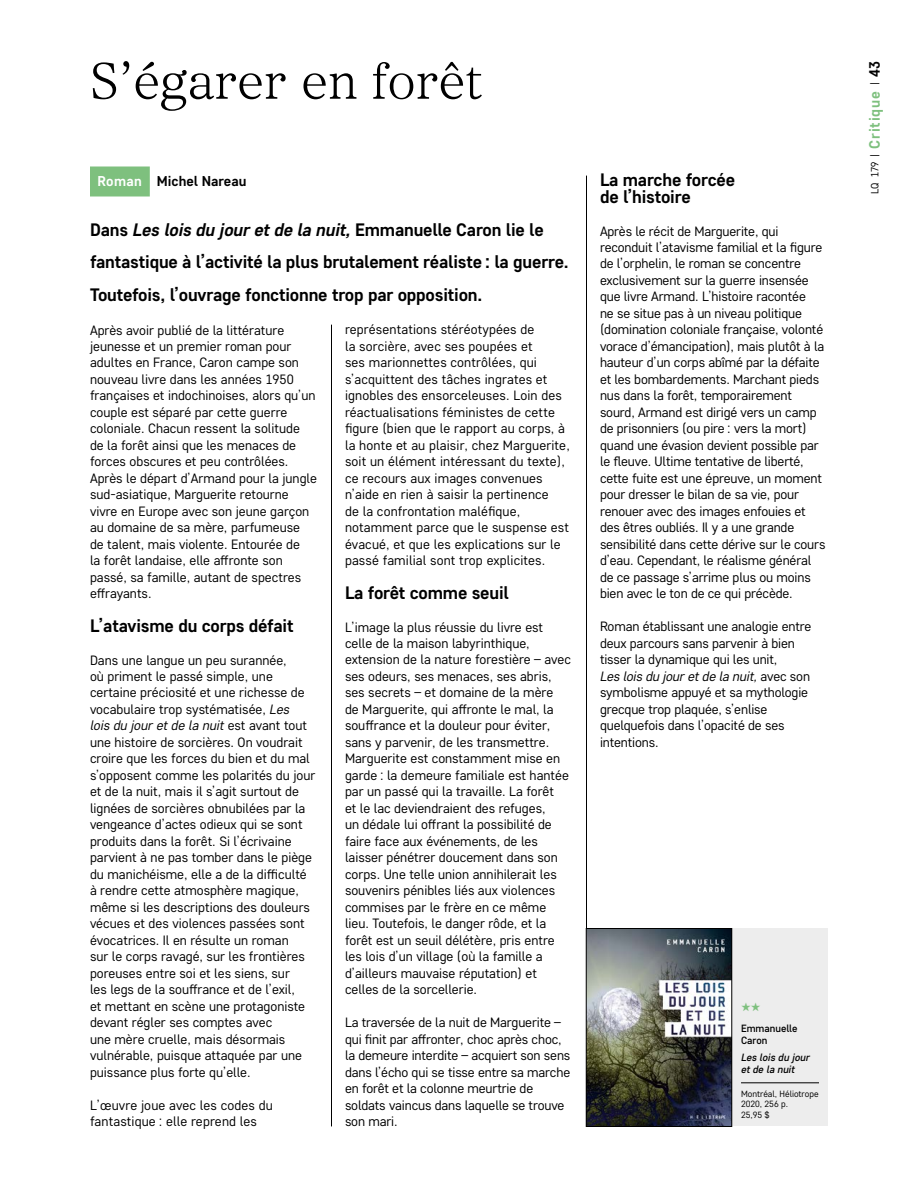
<style>
.page{position:relative;width:918px;height:1188px;background:#fff}
.page>*{position:absolute;margin:0;border:0;box-sizing:border-box;transform-origin:0 0}
.t1{font:300 51px "Core Serif N 25";letter-spacing:.01em;color:#000}
.t2{font:700 18px/33px "Core Sans D55";letter-spacing:-.01em;color:#000}
.t3{font:700 15px "Core Sans D55";letter-spacing:.05em;color:#7ec07e}
.t4{font:700 14.25px "Core Sans D55";color:#000}
.t5{font:13.5px/16.5px "Core Sans D35";color:#000}
.t6{font:italic 500 10.5px/12px "Core Sans D45";color:#000}
.t7{font:500 10.5px/12px "Core Sans D45";color:#000}
.t8{font:9px/10.5px "Core Sans D35";color:#000}
.s1{color:#fff}
.s2{font-style:italic}
.s3{font-family:"Core Sans D35";font-weight:400;font-size:10.5px;color:#000}
.s4{color:#000}
</style>
<div class="page">
<div style="left:90px;top:166px;width:60px;height:30px;background:#7ec07e"></div>
<hr style="left:331px;top:325px;width:1px;height:801px;background:#000">
<hr style="left:586px;top:176px;width:1px;height:950px;background:#000">
<div style="left:732px;top:928px;width:96px;height:198px;background:#ededed"></div>
<hr style="left:741px;top:1083px;width:78px;height:1px;background:#000">
<img style="left:588px;top:930px;width:142px;height:195px">
<div style="left:586px;top:928px;width:146px;height:199px;border:1px solid #000"></div>
<h1 class="t1" style="left:90px;top:49px;width:394px">S’égarer en forêt</h1>
<p class="t4" style="left:97px;top:172px;width:150px"><span class="s1">Roman</span> Michel Nareau</p>
<h2 class="t2" style="left:90px;top:212px;width:480px">Dans <span class="s2">Les lois du jour et de la nuit,</span> Emmanuelle Caron lie le fantastique à l’activité la plus brutalement réaliste : la guerre.<br>Toutefois, l’ouvrage fonctionne trop par opposition.</h2>
<p class="t5" style="left:90px;top:321px;width:228px">Après avoir publié de la littérature jeunesse et un premier roman pour adultes en France, Caron campe son nouveau livre dans les années 1950 françaises et indochinoises, alors qu’un couple est séparé par cette guerre coloniale. Chacun ressent la solitude de la forêt ainsi que les menaces de forces obscures et peu contrôlées.<br>Après le départ d’Armand pour la jungle sud-asiatique, Marguerite retourne vivre en Europe avec son jeune garçon au domaine de sa mère, parfumeuse de talent, mais violente. Entourée de<br>la forêt landaise, elle affronte son passé, sa famille, autant de spectres effrayants.</p>
<h2 class="t2" style="left:90px;top:608px;width:205px">L’atavisme du corps défait</h2>
<p class="t5" style="left:90px;top:651px;width:227px">Dans une langue un peu surannée,<br>où priment le passé simple, une certaine préciosité et une richesse de vocabulaire trop systématisée, <span class="s2">Les<br>lois du jour et de la nuit</span> est avant tout une histoire de sorcières. On voudrait croire que les forces du bien et du mal s’opposent comme les polarités du jour et de la nuit, mais il s’agit surtout de lignées de sorcières obnubilées par la vengeance d’actes odieux qui se sont produits dans la forêt. Si l’écrivaine parvient à ne pas tomber dans le piège du manichéisme, elle a de la difficulté à rendre cette atmosphère magique, même si les descriptions des douleurs vécues et des violences passées sont évocatrices. Il en résulte un roman<br>sur le corps ravagé, sur les frontières poreuses entre soi et les siens, sur<br>les legs de la souffrance et de l’exil,<br>et mettant en scène une protagoniste devant régler ses comptes avec<br>une mère cruelle, mais désormais vulnérable, puisque attaquée par une puissance plus forte qu’elle.</p>
<p class="t5" style="left:90px;top:1097px;width:184px">L’œuvre joue avec les codes du fantastique : elle reprend les</p>
<p class="t5" style="left:345px;top:321px;width:226px">représentations stéréotypées de<br>la sorcière, avec ses poupées et<br>ses marionnettes contrôlées, qui s’acquittent des tâches ingrates et ignobles des ensorceleuses. Loin des réactualisations féministes de cette figure (bien que le rapport au corps, à la honte et au plaisir, chez Marguerite, soit un élément intéressant du texte), ce recours aux images convenues n’aide en rien à saisir la pertinence<br>de la confrontation maléfique, notamment parce que le suspense est évacué, et que les explications sur le passé familial sont trop explicites.</p>
<h2 class="t2" style="left:345px;top:575px;width:165px">La forêt comme seuil</h2>
<p class="t5" style="left:345px;top:618px;width:228px">L’image la plus réussie du livre est celle de la maison labyrinthique, extension de la nature forestière – avec ses odeurs, ses menaces, ses abris, ses secrets – et domaine de la mère<br>de Marguerite, qui affronte le mal, la souffrance et la douleur pour éviter, sans y parvenir, de les transmettre.<br>Marguerite est constamment mise en garde : la demeure familiale est hantée par un passé qui la travaille. La forêt<br>et le lac deviendraient des refuges,<br>un dédale lui offrant la possibilité de faire face aux événements, de les laisser pénétrer doucement dans son corps. Une telle union annihilerait les souvenirs pénibles liés aux violences commises par le frère en ce même lieu. Toutefois, le danger rôde, et la forêt est un seuil délétère, pris entre les lois d’un village (où la famille a d’ailleurs mauvaise réputation) et celles de la sorcellerie.</p>
<p class="t5" style="left:345px;top:1014px;width:227px">La traversée de la nuit de Marguerite – qui finit par affronter, choc après choc, la demeure interdite – acquiert son sens dans l’écho qui se tisse entre sa marche en forêt et la colonne meurtrie de soldats vaincus dans laquelle se trouve son mari.</p>
<h2 class="t2" style="left:600px;top:171px;width:137px;line-height:16.5px">La marche forcée de l’histoire</h2>
<p class="t5" style="left:600px;top:222px;width:227px">Après le récit de Marguerite, qui reconduit l’atavisme familial et la figure de l’orphelin, le roman se concentre exclusivement sur la guerre insensée que livre Armand. L’histoire racontée<br>ne se situe pas à un niveau politique (domination coloniale française, volonté vorace d’émancipation), mais plutôt à la hauteur d’un corps abîmé par la défaite et les bombardements. Marchant pieds nus dans la forêt, temporairement sourd, Armand est dirigé vers un camp de prisonniers (ou pire : vers la mort) quand une évasion devient possible par le fleuve. Ultime tentative de liberté, cette fuite est une épreuve, un moment pour dresser le bilan de sa vie, pour renouer avec des images enfouies et des êtres oubliés. Il y a une grande sensibilité dans cette dérive sur le cours d’eau. Cependant, le réalisme général de ce passage s’arrime plus ou moins bien avec le ton de ce qui précède.</p>
<p class="t5" style="left:600px;top:618px;width:213px">Roman établissant une analogie entre deux parcours sans parvenir à bien tisser la dynamique qui les unit,<br><span class="s2">Les lois du jour et de la nuit,</span> avec son symbolisme appuyé et sa mythologie grecque trop plaquée, s’enlise quelquefois dans l’opacité de ses intentions.</p>
<p class="t7" style="left:741px;top:1022px;width:58px">Emmanuelle<br>Caron</p>
<p class="t6" style="left:741px;top:1051px;width:70px">Les lois du jour et de la nuit</p>
<p class="t8" style="left:741px;top:1088px;width:79px">Montréal, Héliotrope<br>2020, 256 p.<br>25,95 $</p>
<p class="t3" style="left:865px;top:194px;width:134px;rotate:-90deg"><span class="s3">LQ 179 |</span> Critique <span class="s3">|</span> <span class="s4">43</span></p>
</div>
